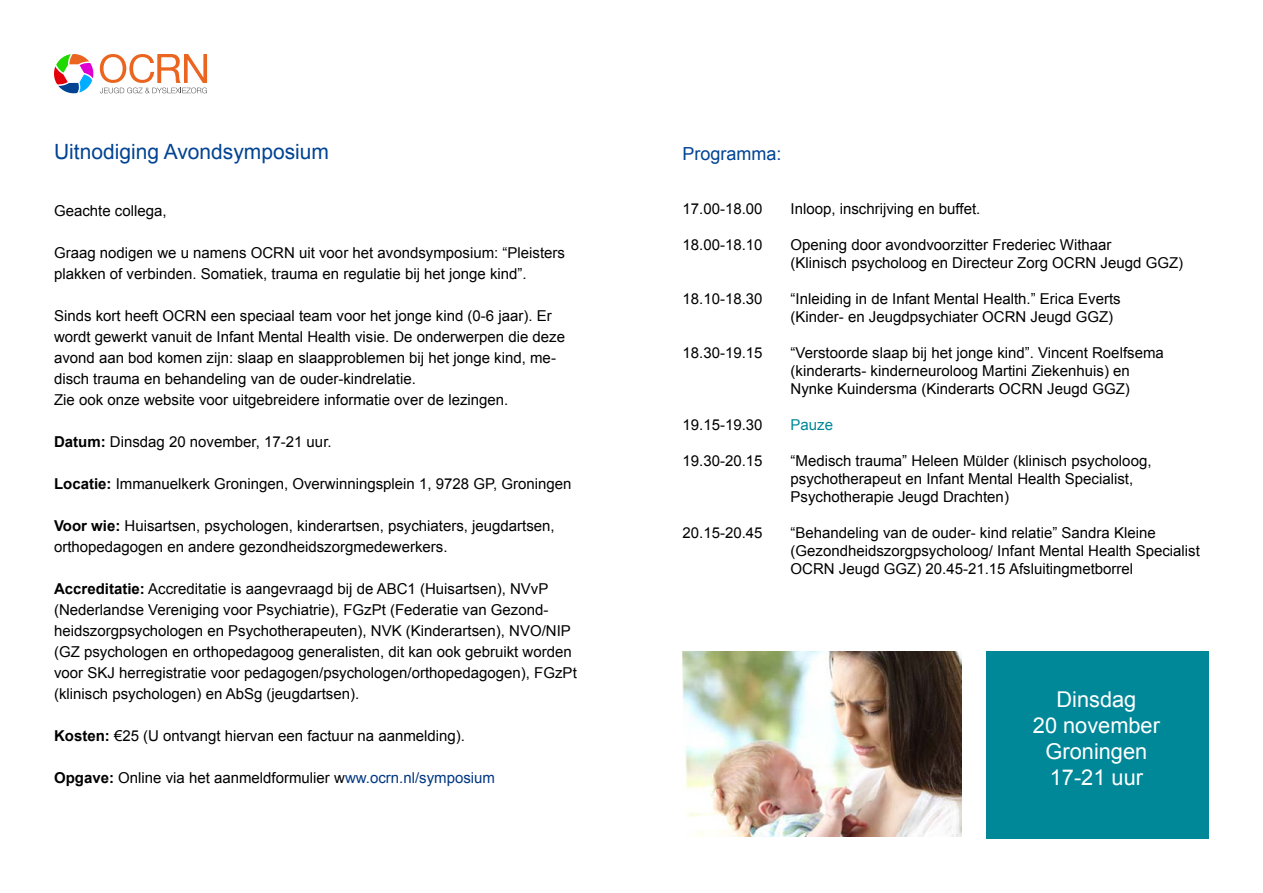
<style>
.page{position:relative;width:1263px;height:893px;background:#fff}
.page>*{position:absolute;margin:0;border:0;box-sizing:border-box;transform-origin:0 0}
.t1{font:21.75px/26.1px "Arial";color:#fff;text-align:center}
.t2{font:21px "Arial";color:#004393}
.t3{font:18px "Arial";color:#004393}
.t4{font:15px/21px "Arial";color:#000}
.t5{font:15px "Arial";color:#008898}
.s1{font-weight:700}
.s2{color:#003882}
</style>
<div class="page">
<img style="left:682px;top:652px;width:280px;height:184px">
<div style="left:986px;top:652px;width:223px;height:187px;background:#008898"></div>
<svg style="left:54px;top:54px;width:39px;height:39px"></svg>
<svg style="left:100px;top:54px;width:107px;height:39px"></svg>
<h2 class="t2" style="left:54px;top:138px;width:277px">Uitnodiging Avondsymposium</h2>
<p class="t4" style="left:54px;top:201px;width:114px">Geachte collega,</p>
<p class="t4" style="left:54px;top:243px;width:513px">Graag nodigen we u namens OCRN uit voor het avondsymposium: “Pleisters plakken of verbinden. Somatiek, trauma en regulatie bij het jonge kind”.</p>
<p class="t4" style="left:54px;top:306px;width:513px">Sinds kort heeft OCRN een speciaal team voor het jonge kind (0-6 jaar). Er wordt gewerkt vanuit de Infant Mental Health visie. De onderwerpen die deze avond aan bod komen zijn: slaap en slaapproblemen bij het jonge kind, me&shy;disch trauma en behandeling van de ouder-kindrelatie.<br>Zie ook onze website voor uitgebreidere informatie over de lezingen.</p>
<p class="t4" style="left:54px;top:432px;width:279px"><span class="s1">Datum:</span> Dinsdag 20 november, 17-21 uur.</p>
<p class="t4" style="left:54px;top:474px;width:519px"><span class="s1">Locatie:</span> Immanuelkerk Groningen, Overwinningsplein 1, 9728 GP, Groningen</p>
<p class="t4" style="left:54px;top:516px;width:502px"><span class="s1">Voor wie:</span> Huisartsen, psychologen, kinderartsen, psychiaters, jeugdartsen, orthopedagogen en andere gezondheidszorgmedewerkers.</p>
<p class="t4" style="left:54px;top:579px;width:524px"><span class="s1">Accreditatie:</span> Accreditatie is aangevraagd bij de ABC1 (Huisartsen), NVvP (Nederlandse Vereniging voor Psychiatrie), FGzPt (Federatie van Gezond&shy;heidszorgpsychologen en Psychotherapeuten), NVK (Kinderartsen), NVO/NIP (GZ psychologen en orthopedagoog generalisten, dit kan ook gebruikt worden voor SKJ herregistratie voor pedagogen/psychologen/orthopedagogen), FGzPt (klinisch psychologen) en AbSg (jeugdartsen).</p>
<p class="t4" style="left:54px;top:726px;width:413px"><span class="s1">Kosten:</span> €25 (U ontvangt hiervan een factuur na aanmelding).</p>
<p class="t4" style="left:54px;top:768px;width:442px"><span class="s1">Opgave:</span> Online via het aanmeldformulier w<span class="s2">ww.ocrn.nl/symposium</span></p>
<p class="t3" style="left:682px;top:142px;width:101px">Programma:</p>
<p class="t4" style="left:682px;top:198px;width:82px">17.00-18.00</p>
<p class="t4" style="left:790px;top:198px;width:191px">Inloop, inschrijving en buffet.</p>
<p class="t4" style="left:682px;top:234px;width:82px">18.00-18.10</p>
<p class="t4" style="left:790px;top:236px;width:394px;line-height:18px">Opening door avondvoorzitter Frederiec Withaar<br>(Klinisch psycholoog en Directeur Zorg OCRN Jeugd GGZ)</p>
<p class="t4" style="left:682px;top:288px;width:82px">18.10-18.30</p>
<p class="t4" style="left:790px;top:290px;width:332px;line-height:18px">“Inleiding in de Infant Mental Health.” Erica Everts (Kinder- en Jeugdpsychiater OCRN Jeugd GGZ)</p>
<p class="t4" style="left:682px;top:342px;width:82px">18.30-19.15</p>
<p class="t4" style="left:790px;top:344px;width:375px;line-height:18px">“Verstoorde slaap bij het jonge kind”. Vincent Roelfsema (kinderarts- kinderneuroloog Martini Ziekenhuis) en<br>Nynke Kuindersma (Kinderarts OCRN Jeugd GGZ)</p>
<p class="t4" style="left:682px;top:414px;width:82px">19.15-19.30</p>
<p class="t5" style="left:790px;top:415px;width:44px">Pauze</p>
<p class="t4" style="left:682px;top:450px;width:82px">19.30-20.15</p>
<p class="t4" style="left:790px;top:452px;width:362px;line-height:18px">“Medisch trauma” Heleen Mülder (klinisch psycholoog, psychotherapeut en Infant Mental Health Specialist,<br>Psychotherapie Jeugd Drachten)</p>
<p class="t4" style="left:682px;top:522px;width:82px">20.15-20.45</p>
<p class="t4" style="left:790px;top:524px;width:411px;line-height:18px">“Behandeling van de ouder- kind relatie” Sandra Kleine (Gezondheidszorgpsycholoog/ Infant Mental Health Specialist<br>OCRN Jeugd GGZ) 20.45-21.15 Afsluitingmetborrel</p>
<h1 class="t1" style="left:1033px;top:686px;width:129px">Dinsdag<br>20 november<br>Groningen<br>17-21 uur</h1>
</div>
